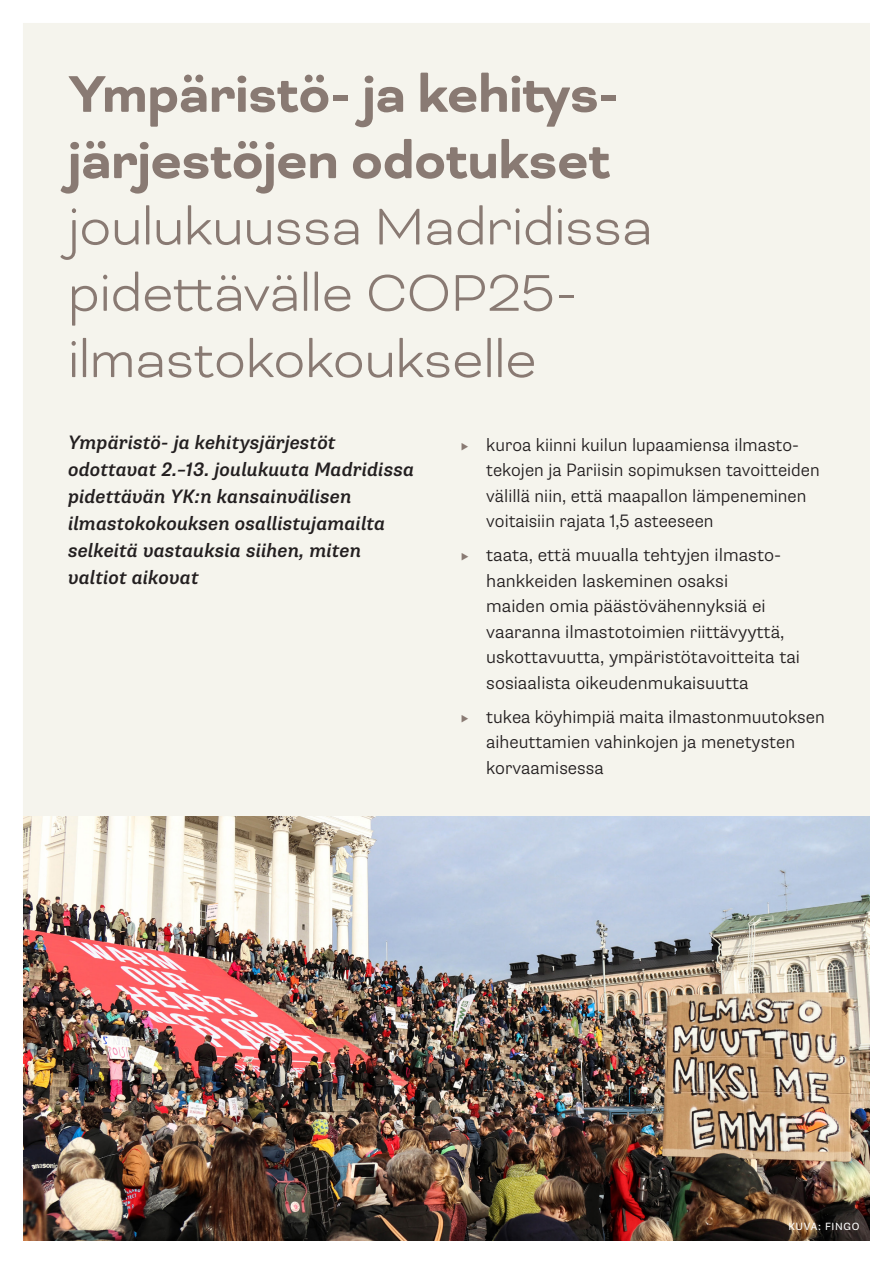
<style>
.page{position:relative;width:893px;height:1263px;background:#fff}
.page>*{position:absolute;margin:0;border:0;box-sizing:border-box;transform-origin:0 0}
.Paragraph_Style_2{font:300 59.4px/66.3px "Bicyclette";letter-spacing:-.015em;color:#897a73}
.leipis{font:italic 500 19.5px/27px "Supria Sans";color:#231f20}
.t1{font:300 18px/25.5px "Supria Sans";color:#231f20}
.boksileipis{font:10.5px "Supria Sans";letter-spacing:.065em;color:#fff}
.s1{font-weight:700}
</style>
<div class="page">
<div style="left:23px;top:23px;width:847px;height:793px;background:#f5f4ed"></div>
<img style="left:23px;top:816px;width:847px;height:425px">
<svg style="left:462px;top:442px;width:6px;height:8px"></svg>
<svg style="left:462px;top:553px;width:6px;height:7px"></svg>
<svg style="left:462px;top:714px;width:6px;height:8px"></svg>
<p class="Paragraph_Style_2" style="left:68px;top:60px;width:586px"><span class="s1">Ympäristö- ja kehitys&shy;järjestöjen odotukset </span>joulukuussa Madridissa pidettävälle COP25- ilmastokokoukselle</p>
<p class="leipis" style="left:68px;top:430px;width:348px">Ympäristö- ja kehitysjärjestöt odottavat 2.–13. joulukuuta Madridissa pidettävän YK:n kansainvälisen ilmastokokouksen osallistujamailta selkeitä vastauksia siihen, miten valtiot aikovat</p>
<p class="t1" style="left:486px;top:432px;width:335px">kuroa kiinni kuilun lupaamiensa ilmasto&shy;tekojen ja Pariisin sopimuksen tavoitteiden välillä niin, että maapallon lämpeneminen voitaisiin rajata 1,5 asteeseen</p>
<p class="t1" style="left:486px;top:542px;width:315px">taata, että muualla tehtyjen ilmasto&shy;hankkeiden laskeminen osaksi<br>maiden omia päästövähennyksiä ei vaaranna ilmastotoimien riittävyyttä, uskottavuutta, ympäristötavoitteita tai sosiaalista oikeudenmukaisuutta</p>
<p class="t1" style="left:486px;top:704px;width:340px">tukea köyhimpiä maita ilmastonmuutoksen aiheuttamien vahinkojen ja menetysten korvaamisessa</p>
<p class="boksileipis" style="left:788px;top:1220px;width:72px">KUVA: FINGO</p>
</div>
